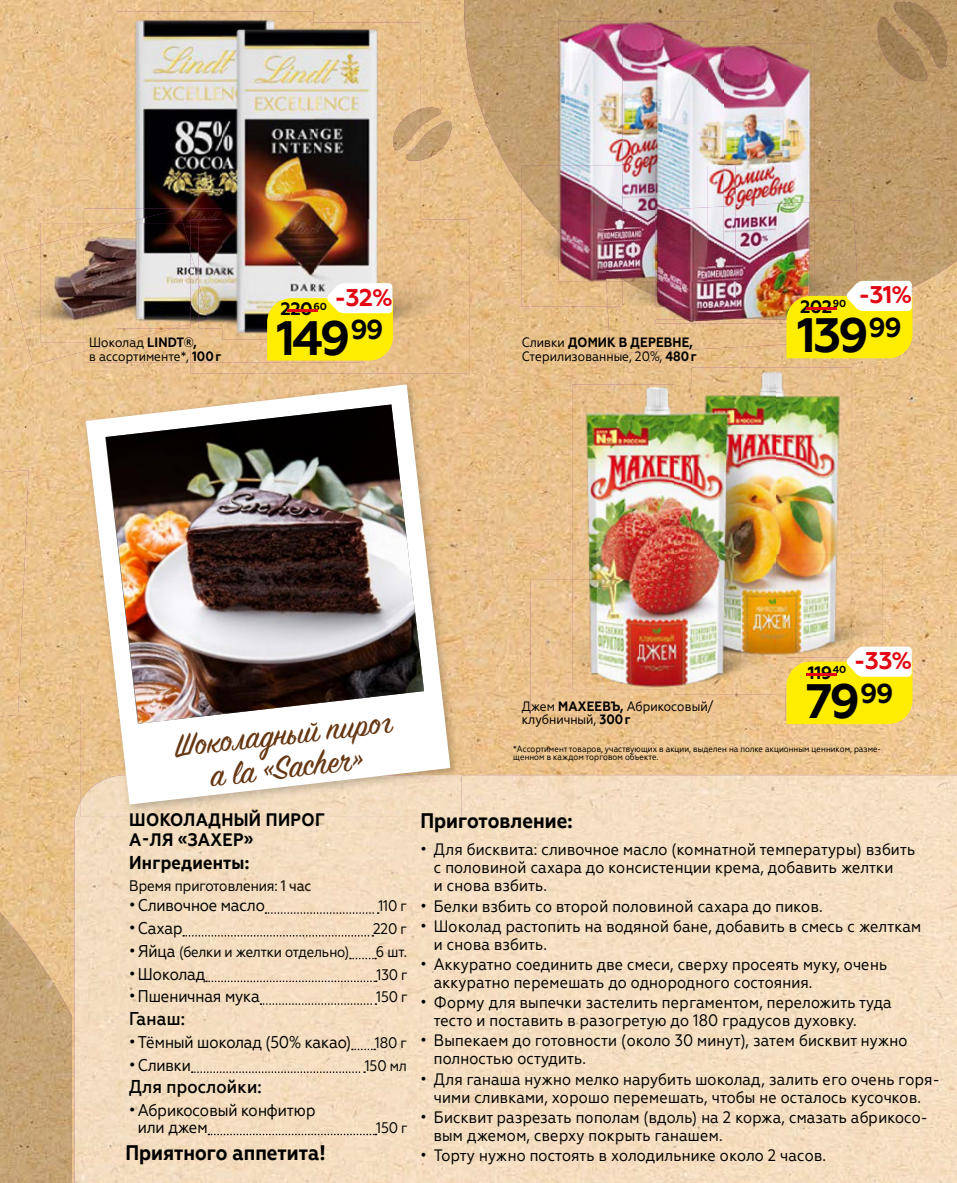
<style>
.page{position:relative;width:957px;height:1183px;background:#fff}
.page>*{position:absolute;margin:0;border:0;box-sizing:border-box;transform-origin:0 0}
.t1{font:700 48.15px "Geometria";letter-spacing:-.065em;color:#000}
.t2{font:35.85px/33.2px "Sign Painter House Script";color:#663814;text-align:center}
.t3{font:700 27.15px "Geometria";color:#000}
.t4{font:700 24px "Geometria";color:#e30613}
.t5{font:700 21px "Geometria Narrow";color:#000}
.t6{font:500 18.6px "Geometria Narrow";letter-spacing:.01em;color:#000}
.t7{font:700 18.6px "Geometria Narrow";letter-spacing:.01em;color:#000}
.t8{font:700 18px/19.5px "Geometria Narrow";letter-spacing:.02em;color:#000}
.t9{font:700 17.85px "Geometria";letter-spacing:-.03em;color:#000}
.t10{font:16.95px/17px "Geometria Narrow";letter-spacing:-.01em;color:#000}
.t11{font:16.5px/18px "Geometria Narrow";letter-spacing:.01em;color:#000}
.t12{font:15.15px "Geometria Narrow";letter-spacing:-.01em;color:#000}
.t13{font:15px "Geometria Narrow";letter-spacing:-.01em;color:#000}
.t14{font:13.5px/13.5px "Geometria Narrow";color:#000}
.t15{font:9px/7.5px "Geometria Narrow";color:#000}
.s1{font-weight:700}
.s2{color:#e30613}
.s3{font-weight:500;color:#2d2110}
.s4{font-size:16.95px}
</style>
<div class="page">
<img style="left:0;top:0;width:957px;height:1182px">
<img style="left:4px;top:245px;width:80px;height:119px">
<img style="left:41px;top:223px;width:43px;height:10px">
<img style="left:41px;top:233px;width:43px;height:110px">
<img style="left:464px;top:0;width:493px;height:308px">
<img style="left:0;top:912px;width:72px;height:270px">
<img style="left:84px;top:208px;width:106px;height:154px">
<img style="left:84px;top:343px;width:33px;height:8px">
<img style="left:84px;top:223px;width:106px;height:120px">
<img style="left:84px;top:225px;width:89px;height:118px">
<img style="left:116px;top:11px;width:198px;height:197px">
<img style="left:116px;top:208px;width:106px;height:15px">
<img style="left:125px;top:209px;width:58px;height:14px">
<img style="left:116px;top:223px;width:74px;height:105px">
<img style="left:190px;top:219px;width:279px;height:154px">
<img style="left:190px;top:328px;width:173px;height:34px">
<img style="left:190px;top:219px;width:32px;height:109px">
<img style="left:198px;top:283px;width:10px;height:39px">
<img style="left:190px;top:251px;width:8px;height:73px">
<img style="left:314px;top:22px;width:106px;height:197px">
<img style="left:314px;top:208px;width:49px;height:11px">
<img style="left:222px;top:22px;width:92px;height:197px">
<img style="left:222px;top:219px;width:198px;height:120px">
<img style="left:0;top:470px;width:29px;height:246px">
<img style="left:420px;top:107px;width:21px;height:14px">
<img style="left:390px;top:109px;width:30px;height:41px">
<img style="left:420px;top:121px;width:33px;height:39px">
<img style="left:406px;top:141px;width:14px;height:20px">
<img style="left:876px;top:2px;width:73px;height:79px">
<img style="left:785px;top:554px;width:97px;height:134px">
<img style="left:692px;top:367px;width:160px;height:187px">
<img style="left:775px;top:554px;width:77px;height:103px">
<img style="left:530px;top:579px;width:255px;height:141px">
<img style="left:775px;top:579px;width:10px;height:109px">
<img style="left:741px;top:384px;width:34px;height:304px">
<img style="left:674px;top:688px;width:101px;height:6px">
<img style="left:573px;top:384px;width:101px;height:305px">
<img style="left:639px;top:554px;width:35px;height:134px">
<img style="left:674px;top:384px;width:18px;height:195px">
<img style="left:692px;top:384px;width:49px;height:195px">
<img style="left:674px;top:579px;width:67px;height:110px">
<svg style="left:786px;top:646px;width:126px;height:77px"></svg>
<img style="left:74px;top:775px;width:883px;height:407px">
<img style="left:81px;top:379px;width:333px;height:396px">
<img style="left:414px;top:379px;width:48px;height:396px">
<img style="left:81px;top:775px;width:381px;height:40px">
<svg style="left:86px;top:384px;width:364px;height:420px"></svg>
<img style="left:106px;top:404px;width:318px;height:319px">
<svg style="left:265px;top:912px;width:114px;height:1px"></svg>
<svg style="left:183px;top:934px;width:190px;height:2px"></svg>
<svg style="left:350px;top:957px;width:26px;height:2px"></svg>
<svg style="left:206px;top:980px;width:171px;height:1px"></svg>
<svg style="left:260px;top:1003px;width:116px;height:1px"></svg>
<svg style="left:352px;top:1048px;width:23px;height:1px"></svg>
<svg style="left:192px;top:1071px;width:173px;height:1px"></svg>
<svg style="left:208px;top:1133px;width:168px;height:1px"></svg>
<img style="left:607px;top:306px;width:179px;height:47px">
<img style="left:815px;top:200px;width:43px;height:81px">
<img style="left:521px;top:232px;width:84px;height:74px">
<img style="left:521px;top:165px;width:37px;height:67px">
<img style="left:605px;top:279px;width:17px;height:27px">
<img style="left:558px;top:21px;width:149px;height:144px">
<img style="left:558px;top:269px;width:48px;height:13px">
<img style="left:558px;top:165px;width:64px;height:104px">
<img style="left:603px;top:212px;width:19px;height:67px">
<img style="left:707px;top:33px;width:16px;height:173px">
<img style="left:622px;top:212px;width:33px;height:107px">
<img style="left:626px;top:282px;width:29px;height:13px">
<img style="left:622px;top:33px;width:85px;height:132px">
<img style="left:622px;top:165px;width:33px;height:47px">
<svg style="left:622px;top:279px;width:4px;height:3px"></svg>
<img style="left:723px;top:44px;width:92px;height:158px">
<img style="left:655px;top:319px;width:131px;height:4px">
<img style="left:723px;top:202px;width:92px;height:117px">
<img style="left:723px;top:165px;width:12px;height:141px">
<img style="left:655px;top:206px;width:68px;height:113px">
<img style="left:685px;top:306px;width:38px;height:9px">
<img style="left:655px;top:295px;width:30px;height:11px">
<img style="left:655px;top:44px;width:52px;height:163px">
<img style="left:655px;top:207px;width:52px;height:75px">
<svg style="left:786px;top:281px;width:126px;height:77px"></svg>
<svg style="left:267px;top:283px;width:126px;height:77px"></svg>
<p class="t14" style="left:89px;top:335px;width:134px">Шоколад <span class="s1">LINDT®,<br></span>в ассортименте*, <span class="s1">100 г</span></p>
<h3 class="t4" style="left:334px;top:283px;width:60px">-32%</h3>
<h1 class="t1" style="left:276px;top:309px;width:109px">149<sup>99</sup></h1>
<p class="t9" style="left:277px;top:298px;width:51px"><span class="s2">-</span>220<sup>60</sup></p>
<h2 class="t2" style="left:173px;top:731px;width:220px;rotate:-6deg">Шоколадный пирог a la «Sacher»</h2>
<p class="t14" style="left:522px;top:335px;width:177px">Сливки <span class="s1">ДОМИК В ДЕРЕВНЕ,<br></span>Стерилизованные, 20%, <span class="s1">480 г</span></p>
<h3 class="t4" style="left:858px;top:281px;width:55px">-31%</h3>
<h1 class="t1" style="left:797px;top:307px;width:106px">139<sup>99</sup></h1>
<p class="t9" style="left:797px;top:296px;width:51px"><span class="s2">-</span>202<sup>90</sup></p>
<p class="t14" style="left:522px;top:699px;width:193px">Джем <span class="s1">МАХЕЕВЪ,</span> Абрикосовый/</p>
<p class="t14" style="left:522px;top:712px;width:111px">клубничный, <span class="s1">300 г</span></p>
<h3 class="t4" style="left:854px;top:646px;width:60px">-33%</h3>
<h1 class="t1" style="left:805px;top:672px;width:56px">79</h1>
<p class="t9" style="left:797px;top:662px;width:51px"><span class="s2">-</span>119<sup>40</sup></p>
<h3 class="t3" style="left:860px;top:677px;width:35px">99</h3>
<p class="t15" style="left:513px;top:745px;width:369px">*Ассортимент товаров, участвующих в акции, выделен на полке акционным ценником, разме&shy;щенном в каждом торговом объекте.</p>
<p class="t8" style="left:129px;top:810px;width:197px">ШОКОЛАДНЫЙ ПИРОГ<br>А-ЛЯ «ЗАХЕР»</p>
<p class="t5" style="left:420px;top:808px;width:154px">Приготовление:</p>
<p class="t11" style="left:434px;top:840px;width:483px;text-indent:-13px">• Для бисквита: сливочное масло (комнатной температуры) взбить с половиной сахара до консистенции крема, добавить желтки<br>и снова взбить.</p>
<p class="t11" style="left:420px;top:896px;width:404px">• Белки взбить со второй половиной сахара до пиков.</p>
<p class="t11" style="left:434px;top:916px;width:489px;text-indent:-13px">• Шоколад растопить на водяной бане, добавить в смесь с желткам и снова взбить.</p>
<p class="t11" style="left:434px;top:954px;width:455px;text-indent:-13px">• Аккуратно соединить две смеси, сверху просеять муку, очень аккуратно перемешать до однородного состояния.</p>
<p class="t11" style="left:434px;top:993px;width:459px;text-indent:-13px">• Форму для выпечки застелить пергаментом, переложить туда тесто и поставить в разогретую до 180 градусов духовку.</p>
<p class="t11" style="left:434px;top:1031px;width:475px;text-indent:-13px">• Выпекаем до готовности (около 30 минут), затем бисквит нужно полностью остудить.</p>
<p class="t11" style="left:420px;top:1069px;width:521px;text-align:center">• Для ганаша нужно мелко нарубить шоколад, залить его очень горя&shy;чими сливками, хорошо перемешать, чтобы не осталось кусочков.</p>
<p class="t11" style="left:434px;top:1107px;width:495px;text-indent:-13px">• Бисквит разрезать пополам (вдоль) на 2 коржа, смазать абрикосо&shy;вым джемом, сверху покрыть ганашем.</p>
<p class="t5" style="left:125px;top:1139px;width:202px">Приятного аппетита!</p>
<p class="t11" style="left:420px;top:1145px;width:407px">• Торту нужно постоять в холодильнике около 2 часов.</p>
<p class="t7" style="left:129px;top:851px;width:122px">Ингредиенты:</p>
<p class="t12" style="left:129px;top:877px;width:184px">Время приготовления: <span class="s3">1 час</span></p>
<p class="t10" style="left:129px;top:896px;width:137px">•Сливочное масло</p>
<p class="t12" style="left:378px;top:897px;width:30px">110 г</p>
<p class="t10" style="left:129px;top:919px;width:55px">•Сахар</p>
<p class="t12" style="left:373px;top:919px;width:35px">220 г</p>
<p class="t13" style="left:129px;top:942px;width:222px"><span class="s4">•Яйца</span> (белки и желтки отдельно)</p>
<p class="t12" style="left:376px;top:942px;width:33px">6 шт.</p>
<p class="t10" style="left:129px;top:964px;width:78px">•Шоколад</p>
<p class="t12" style="left:376px;top:965px;width:33px">130 г</p>
<p class="t10" style="left:129px;top:987px;width:132px">•Пшеничная мука</p>
<p class="t12" style="left:376px;top:988px;width:33px">150 г</p>
<p class="t6" style="left:129px;top:1007px;width:57px">Ганаш:</p>
<p class="t10" style="left:129px;top:1033px;width:224px">•Тёмный шоколад (50% какао)</p>
<p class="t12" style="left:375px;top:1033px;width:34px">180 г</p>
<p class="t10" style="left:129px;top:1055px;width:63px">•Сливки</p>
<p class="t12" style="left:365px;top:1056px;width:44px">150 мл</p>
<p class="t6" style="left:129px;top:1075px;width:134px">Для прослойки:</p>
<p class="t10" style="left:138px;top:1101px;width:179px;text-indent:-9px">•Абрикосовый конфитюр или джем</p>
<p class="t12" style="left:376px;top:1118px;width:33px">150 г</p>
</div>
